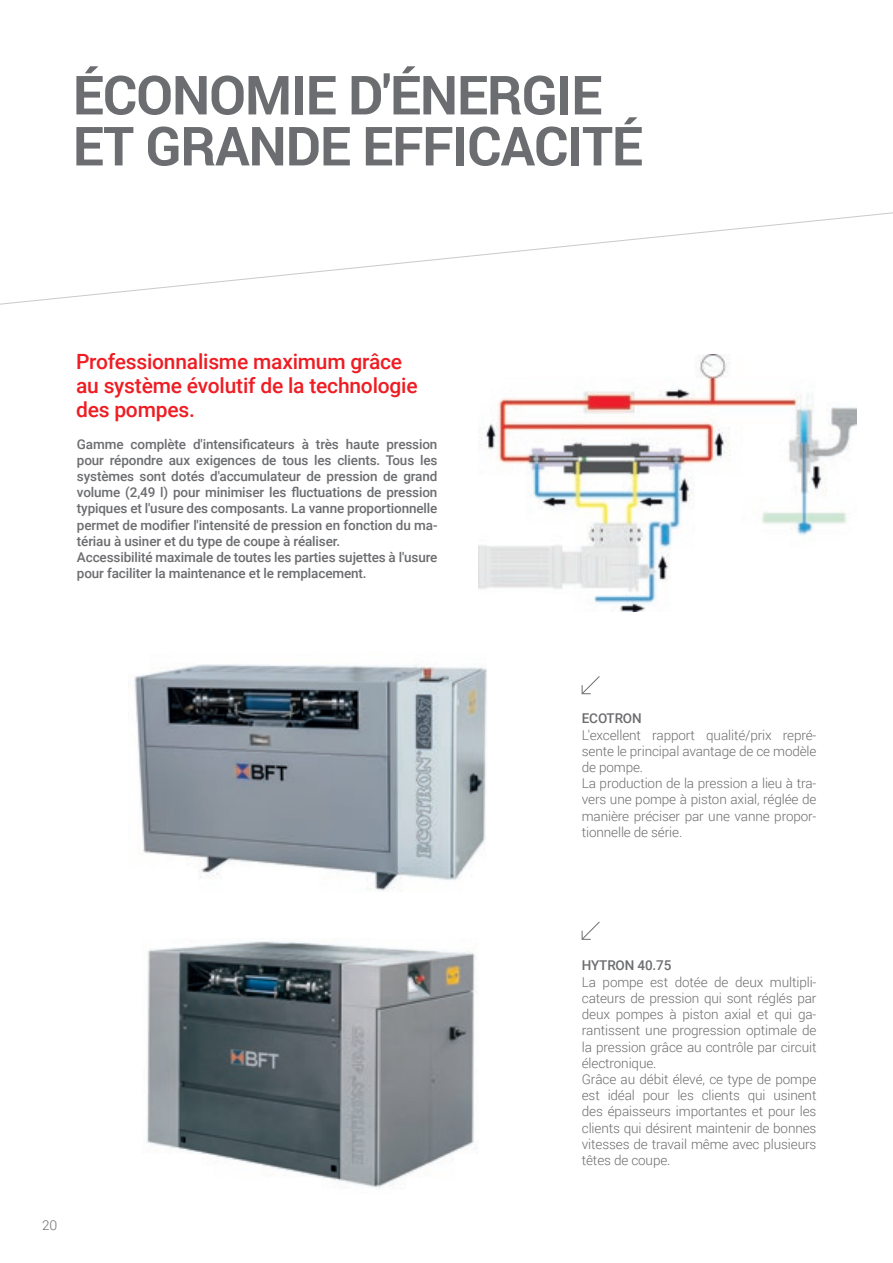
<style>
.page{position:relative;width:893px;height:1263px;background:#fff}
.page>*{position:absolute;margin:0;border:0;box-sizing:border-box;transform-origin:0 0}
.t1{font:700 54px/51px "Roboto";letter-spacing:-.02em;color:#6c6d70}
.t2{font:500 21px/24px "Roboto";letter-spacing:-.01em;color:#ee1d23}
.t3{font:300 13.5px/16.2px "Roboto";letter-spacing:-.01em;color:#6c6d70;text-align:justify}
.t4{font:500 13.5px/16.2px "Roboto";letter-spacing:-.01em;color:#6c6d70;text-align:justify}
</style>
<div class="page">
<img style="left:478px;top:355px;width:378px;height:256px">
<svg style="left:0;top:212px;width:893px;height:93px"></svg>
<svg style="left:581px;top:676px;width:19px;height:18px"></svg>
<svg style="left:581px;top:921px;width:19px;height:19px"></svg>
<img style="left:134px;top:664px;width:353px;height:227px">
<img style="left:146px;top:941px;width:332px;height:248px">
<p class="t1" style="left:73px;top:68px;width:572px">ÉCONOMIE D'ÉNERGIE<br>ET GRANDE EFFICACITÉ</p>
<p class="t2" style="left:76px;top:348px;width:343px">Professionnalisme maximum grâce au système évolutif de la technologie des pompes.</p>
<p class="t4" style="left:77px;top:435px;width:362px">Gamme complète d'intensificateurs à très haute pression pour répondre aux exigences de tous les clients. Tous les systèmes sont dotés d'accumulateur de pression de grand volume (2,49 l) pour minimiser les fluctuations de pression typiques et l'usure des composants. La vanne proportionnelle permet de modifier l'intensité de pression en fonction du ma&shy;tériau à usiner et du type de coupe à réaliser.</p>
<p class="t4" style="left:77px;top:549px;width:362px">Accessibilité maximale de toutes les parties sujettes à l'usure pour faciliter la maintenance et le remplacement.</p>
<p class="t3" style="left:42px;top:1216px;width:17px">20</p>
<p class="t4" style="left:582px;top:710px;width:61px">ECOTRON</p>
<p class="t3" style="left:582px;top:726px;width:236px">L'excellent rapport qualité/prix repré&shy;sente le principal avantage de ce modèle de pompe.</p>
<p class="t3" style="left:582px;top:775px;width:236px">La production de la pression a lieu à tra&shy;vers une pompe à piston axial, réglée de manière préciser par une vanne propor&shy;tionnelle de série.</p>
<p class="t4" style="left:582px;top:957px;width:91px">HYTRON 40.75</p>
<p class="t3" style="left:582px;top:973px;width:236px">La pompe est dotée de deux multipli&shy;cateurs de pression qui sont réglés par deux pompes à piston axial et qui ga&shy;rantissent une progression optimale de la pression grâce au contrôle par circuit électronique.</p>
<p class="t3" style="left:582px;top:1070px;width:236px">Grâce au débit élevé, ce type de pompe est idéal pour les clients qui usinent des épaisseurs importantes et pour les clients qui désirent maintenir de bonnes vitesses de travail même avec plusieurs têtes de coupe.</p>
</div>
